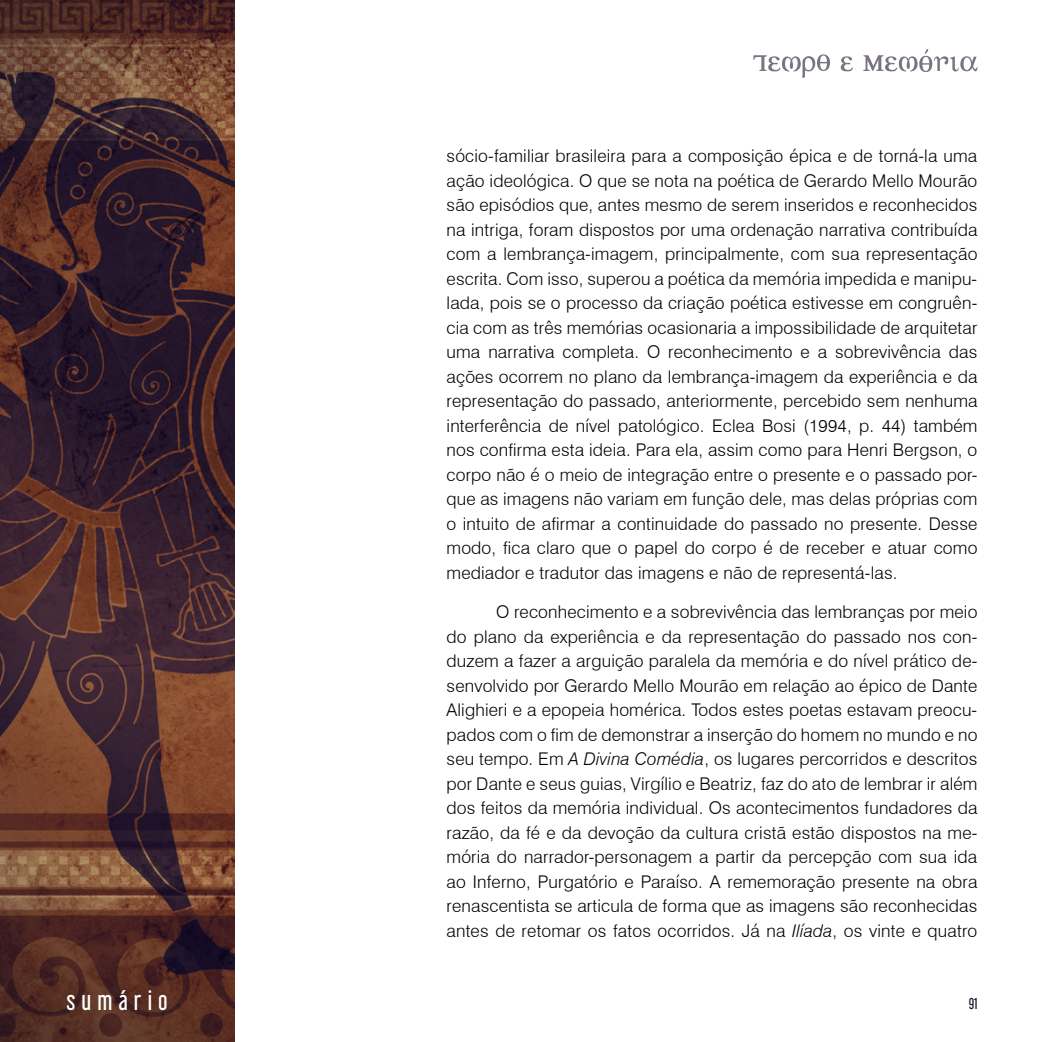
<style>
.page{position:relative;width:1042px;height:1042px;background:#fff}
.page>*{position:absolute;margin:0;border:0;box-sizing:border-box;transform-origin:0 0}
.t1{font:24.5px "Libel Suit Rg";letter-spacing:.25em;color:#fff}
.t2{font:300 17.5px/24.5px "Swiss 721 BT";letter-spacing:.01em;color:#000;text-align:justify}
.t3{font:14px "Libel Suit Rg";color:#25172c}
.s1{font-style:italic}
</style>
<div class="page">
<img style="left:0;top:0;width:234px;height:1042px">
<svg style="left:753px;top:54px;width:77px;height:24px"></svg>
<svg style="left:841px;top:56px;width:12px;height:15px"></svg>
<svg style="left:863px;top:49px;width:114px;height:23px"></svg>
<p class="t2" style="left:446px;top:144px;width:532px">sócio-familiar brasileira para a composição épica e de torná-la uma ação ideológica. O que se nota na poética de Gerardo Mello Mourão são episódios que, antes mesmo de serem inseridos e reconhecidos na intriga, foram dispostos por uma ordenação narrativa contribuída com a lembrança-imagem, principalmente, com sua representação escrita. Com isso, superou a poética da memória impedida e manipu&shy;lada, pois se o processo da criação poética estivesse em congruên&shy;cia com as três memórias ocasionaria a impossibilidade de arquitetar uma narrativa completa. O reconhecimento e a sobrevivência das ações ocorrem no plano da lembrança-imagem da experiência e da representação do passado, anteriormente, percebido sem nenhuma interferência de nível patológico. Eclea Bosi (1994, p. 44) também nos confirma esta ideia. Para ela, assim como para Henri Bergson, o corpo não é o meio de integração entre o presente e o passado por&shy;que as imagens não variam em função dele, mas delas próprias com o intuito de afirmar a continuidade do passado no presente. Desse modo, fica claro que o papel do corpo é de receber e atuar como mediador e tradutor das imagens e não de representá-las.</p>
<p class="t2" style="left:446px;top:599px;width:532px;text-indent:50px">O reconhecimento e a sobrevivência das lembranças por meio do plano da experiência e da representação do passado nos con&shy;duzem a fazer a arguição paralela da memória e do nível prático de&shy;senvolvido por Gerardo Mello Mourão em relação ao épico de Dante Alighieri e a epopeia homérica. Todos estes poetas estavam preocu&shy;pados com o fim de demonstrar a inserção do homem no mundo e no seu tempo. Em <span class="s1">A Divina Comédia</span>, os lugares percorridos e descritos por Dante e seus guias, Virgílio e Beatriz, faz do ato de lembrar ir além dos feitos da memória individual. Os acontecimentos fundadores da razão, da fé e da devoção da cultura cristã estão dispostos na me&shy;mória do narrador-personagem a partir da percepção com sua ida ao Inferno, Purgatório e Paraíso. A rememoração presente na obra renascentista se articula de forma que as imagens são reconhecidas antes de retomar os fatos ocorridos. Já na <span class="s1">Ilíada</span>, os vinte e quatro</p>
<h1 class="t1" style="left:66px;top:980px;width:103px">sumário</h1>
<p class="t3" style="left:968px;top:992px;width:10px">91</p>
</div>
